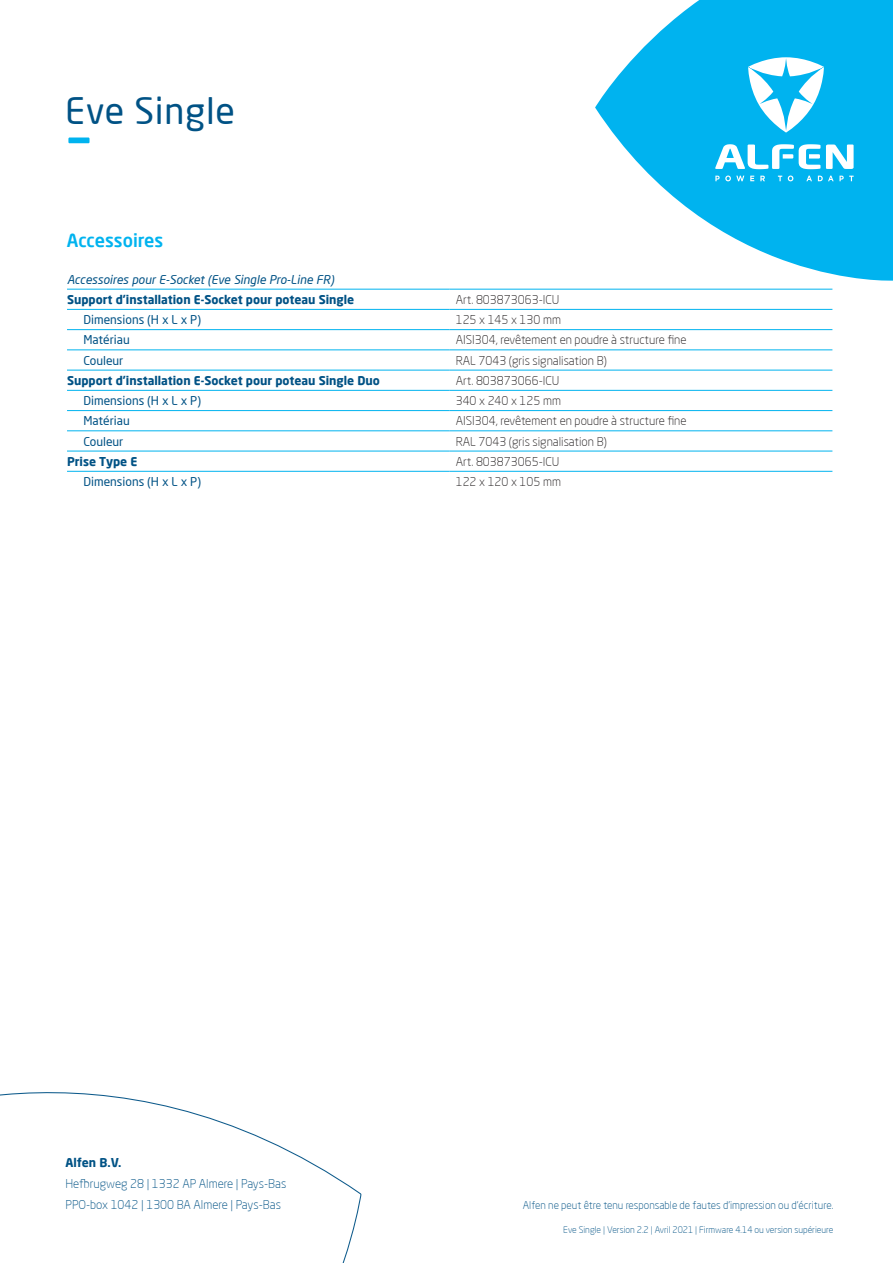
<style>
.page{position:relative;width:893px;height:1263px;background:#fff}
.page>*{position:absolute;margin:0;border:0;box-sizing:border-box;transform-origin:0 0}
.t1{font:77.55px "Neo Sans Pro";color:#00b3ef;scale:.8 1}
.t2{font:35.85px "Neo Sans Pro";letter-spacing:.02em;color:#005285}
.t3{font:500 18px "Neo Sans Pro";color:#00b3ef}
.t4{font:300 12px "Neo Sans Pro";color:#231f20}
.t5{font:700 12px "Neo Sans Pro";color:#005285}
.t6{font:12px "Neo Sans Pro";color:#005285}
.t7{font:300 12px "Neo Sans Pro";color:#005285}
.t8{font:italic 12px "Neo Sans Pro";color:#005285}
.Alineastijl_1{font:300 10.5px "Neo Sans Pro";color:#005285}
.t9{font:300 9px "Neo Sans Pro";color:#005285}
</style>
<div class="page">
<svg style="left:595px;top:0;width:298px;height:281px;fill:#00b3ef"></svg>
<svg style="left:826px;top:145px;width:28px;height:24px"></svg>
<svg style="left:715px;top:144px;width:105px;height:25px"></svg>
<svg style="left:715px;top:176px;width:29px;height:5px"></svg>
<svg style="left:750px;top:176px;width:4px;height:5px"></svg>
<svg style="left:760px;top:176px;width:5px;height:5px"></svg>
<svg style="left:778px;top:176px;width:4px;height:5px"></svg>
<svg style="left:788px;top:176px;width:5px;height:5px"></svg>
<svg style="left:806px;top:176px;width:6px;height:5px"></svg>
<svg style="left:818px;top:176px;width:36px;height:5px"></svg>
<svg style="left:748px;top:57px;width:76px;height:76px"></svg>
<hr style="left:67px;top:289px;width:383px;height:1px;background:#00b3ef">
<hr style="left:450px;top:289px;width:382px;height:1px;background:#00b3ef">
<hr style="left:67px;top:309px;width:383px;height:1px;background:#00b3ef">
<hr style="left:450px;top:309px;width:382px;height:1px;background:#00b3ef">
<hr style="left:67px;top:329px;width:383px;height:1px;background:#00b3ef">
<hr style="left:450px;top:329px;width:382px;height:1px;background:#00b3ef">
<hr style="left:67px;top:349px;width:383px;height:1px;background:#00b3ef">
<hr style="left:450px;top:349px;width:382px;height:1px;background:#00b3ef">
<hr style="left:67px;top:370px;width:383px;height:1px;background:#00b3ef">
<hr style="left:450px;top:370px;width:382px;height:1px;background:#00b3ef">
<hr style="left:67px;top:390px;width:383px;height:1px;background:#00b3ef">
<hr style="left:450px;top:390px;width:382px;height:1px;background:#00b3ef">
<hr style="left:67px;top:410px;width:383px;height:1px;background:#00b3ef">
<hr style="left:450px;top:410px;width:382px;height:1px;background:#00b3ef">
<hr style="left:67px;top:430px;width:383px;height:1px;background:#00b3ef">
<hr style="left:450px;top:430px;width:382px;height:1px;background:#00b3ef">
<hr style="left:67px;top:451px;width:383px;height:1px;background:#00b3ef">
<hr style="left:450px;top:451px;width:382px;height:1px;background:#00b3ef">
<hr style="left:67px;top:471px;width:383px;height:1px;background:#00b3ef">
<hr style="left:450px;top:471px;width:382px;height:1px;background:#00b3ef">
<svg style="left:0;top:1092px;width:362px;height:171px"></svg>
<p class="t2" style="left:65px;top:89px;width:171px">Eve Single</p>
<p class="t1" style="left:69px;top:86px;width:26px">–</p>
<p class="t3" style="left:67px;top:229px;width:98px">Accessoires</p>
<p class="t8" style="left:67px;top:272px;width:268px">Accessoires pour E-Socket (Eve Single Pro-Line FR)</p>
<p class="t5" style="left:67px;top:292px;width:289px">Support d’installation E-Socket pour poteau Single</p>
<p class="t4" style="left:456px;top:292px;width:105px">Art. 803873063-ICU</p>
<p class="t6" style="left:84px;top:312px;width:119px">Dimensions (H x L x P)</p>
<p class="t4" style="left:456px;top:312px;width:107px">125 x 145 x 130 mm</p>
<p class="t6" style="left:84px;top:333px;width:48px">Matériau</p>
<p class="t4" style="left:456px;top:333px;width:232px">AISI304, revêtement en poudre à structure fine</p>
<p class="t6" style="left:84px;top:353px;width:41px">Couleur</p>
<p class="t4" style="left:456px;top:353px;width:153px">RAL 7043 (gris signalisation B)</p>
<p class="t5" style="left:67px;top:373px;width:314px">Support d’installation E-Socket pour poteau Single Duo</p>
<p class="t4" style="left:456px;top:373px;width:105px">Art. 803873066-ICU</p>
<p class="t6" style="left:84px;top:393px;width:119px">Dimensions (H x L x P)</p>
<p class="t4" style="left:456px;top:393px;width:107px">340 x 240 x 125 mm</p>
<p class="t6" style="left:84px;top:413px;width:48px">Matériau</p>
<p class="t4" style="left:456px;top:413px;width:232px">AISI304, revêtement en poudre à structure fine</p>
<p class="t6" style="left:84px;top:434px;width:41px">Couleur</p>
<p class="t4" style="left:456px;top:434px;width:153px">RAL 7043 (gris signalisation B)</p>
<p class="t5" style="left:67px;top:454px;width:72px">Prise Type E</p>
<p class="t4" style="left:456px;top:454px;width:105px">Art. 803873065-ICU</p>
<p class="t6" style="left:84px;top:474px;width:119px">Dimensions (H x L x P)</p>
<p class="t4" style="left:456px;top:474px;width:107px">122 x 120 x 105 mm</p>
<p class="t5" style="left:66px;top:1155px;width:58px">Alfen B.V.</p>
<p class="t7" style="left:66px;top:1176px;width:222px">Hefbrugweg 28 | 1332 AP Almere | Pays-Bas</p>
<p class="t7" style="left:66px;top:1197px;width:217px">PPO-box 1042 | 1300 BA Almere | Pays-Bas</p>
<p class="Alineastijl_1" style="left:523px;top:1199px;width:312px">Alfen ne peut être tenu responsable de fautes d’impression ou d’écriture.</p>
<p class="t9" style="left:563px;top:1224px;width:272px">Eve Single | Version 2.2 | Avril 2021 | Firmware 4.14 ou version supérieure</p>
</div>
